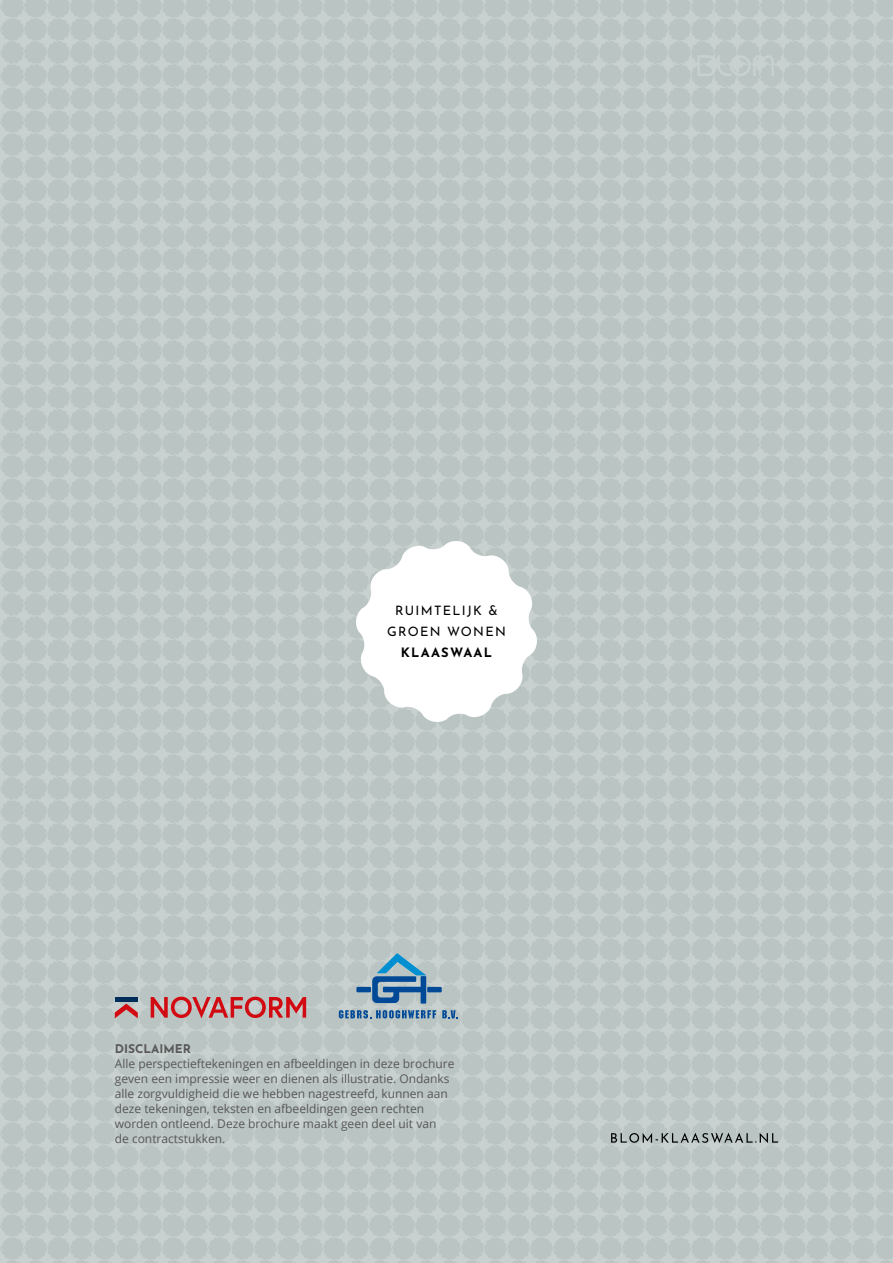
<style>
.page{position:relative;width:893px;height:1263px;background:#fff}
.page>*{position:absolute;margin:0;border:0;box-sizing:border-box;transform-origin:0 0}
.t1{font:12.9px/21.1px "Josefin Sans";letter-spacing:.1em;color:#000;text-align:center}
.t2{font:700 12.9px "Josefin Sans";letter-spacing:.1em;color:#000}
.t3{font:12px/15px "Open Sans";color:#575756}
.t4{font:700 12px "Josefin Sans";color:#575756}
</style>
<div class="page">
<div style="left:0;top:0;width:893px;height:1263px;background:linear-gradient(to right,#bec7c6,#bec7c6)"></div>
<svg style="left:356px;top:540px;width:181px;height:182px"></svg>
<svg style="left:611px;top:1133px;width:167px;height:10px;background:#8e9594"></svg>
<svg style="left:339px;top:1010px;width:97px;height:8px"></svg>
<svg style="left:442px;top:1010px;width:16px;height:8px"></svg>
<div style="left:356px;top:987px;width:15px;height:5px;background:#004996"></div>
<div style="left:427px;top:987px;width:15px;height:5px;background:#004996"></div>
<svg style="left:372px;top:952px;width:57px;height:51px;background:#6e9ab8"></svg>
<svg style="left:151px;top:997px;width:155px;height:21px;background:#c67577"></svg>
<div style="left:115px;top:997px;width:23px;height:5px;background:#002d59"></div>
<svg style="left:115px;top:1004px;width:23px;height:14px"></svg>
<svg style="left:697px;top:55px;width:77px;height:21px;background:#c1cac9"></svg>
<p class="t1" style="left:387px;top:599px;width:120px">RUIMTELIJK &amp;<br>GROEN WONEN</p>
<p class="t2" style="left:401px;top:643px;width:93px">KLAASWAAL</p>
<p class="t4" style="left:115px;top:1040px;width:78px">DISCLAIMER</p>
<p class="t3" style="left:115px;top:1056px;width:341px">Alle perspectieftekeningen en afbeeldingen in deze brochure geven een impressie weer en dienen als illustratie. Ondanks alle zorgvuldigheid die we hebben nagestreefd, kunnen aan deze tekeningen, teksten en afbeeldingen geen rechten worden ontleend. Deze brochure maakt geen deel uit van<br>de contractstukken.</p>
</div>
